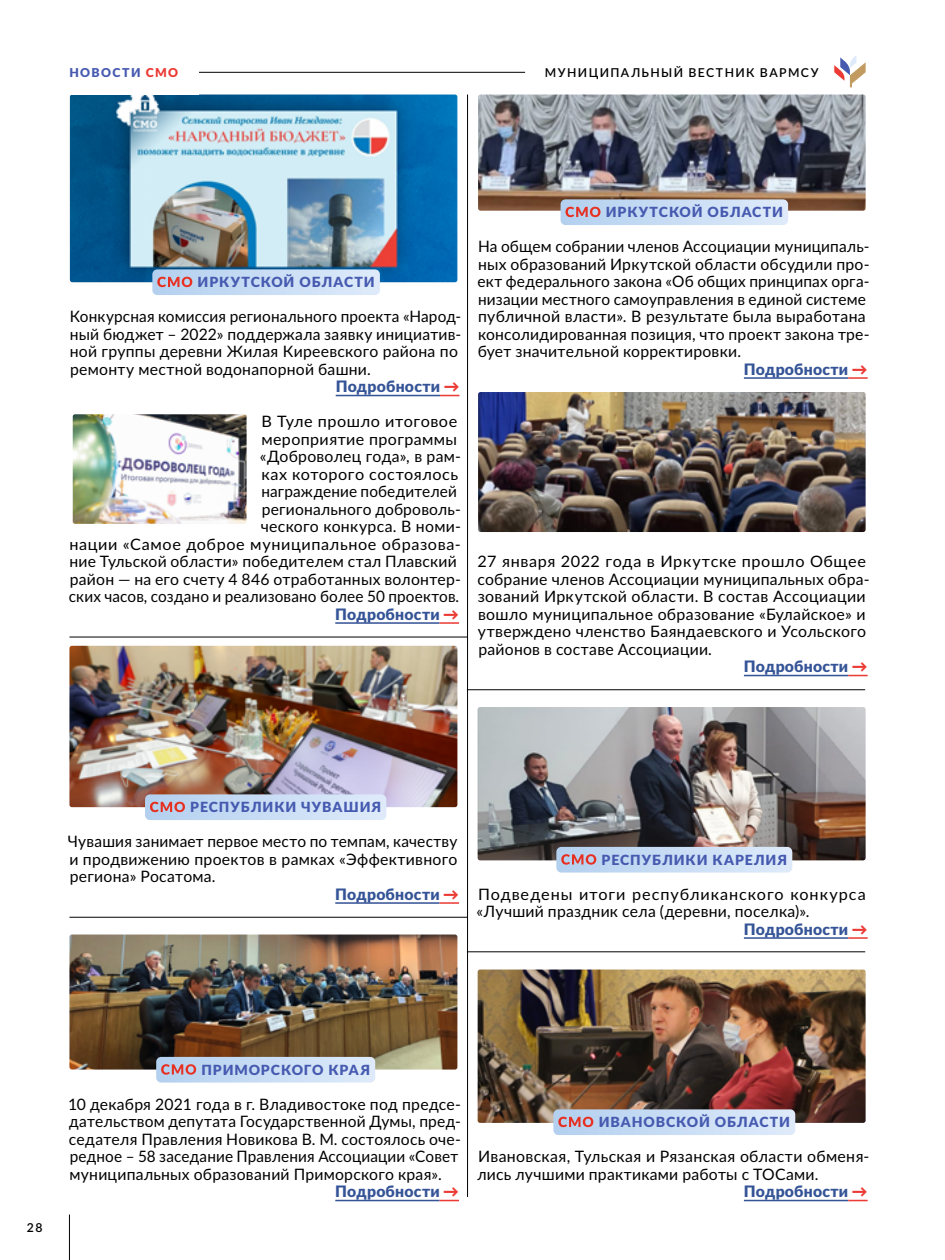
<style>
.page{position:relative;width:945px;height:1260px;background:#fff}
.page>*{position:absolute;margin:0;border:0;box-sizing:border-box;transform-origin:0 0}
.t1{font:15.75px/17.5px "Lato";letter-spacing:.015em;color:#000;text-align:right}
.t2{font:900 15.75px "Lato";letter-spacing:.015em;color:#355497}
.t3{font:15.75px "Lato";letter-spacing:.055em;color:#000}
.t4{font:15.75px "Lato";letter-spacing:.035em;color:#000}
.t5{font:900 14px "Lato";letter-spacing:.065em;color:#465ab0}
.t6{font:600 12.25px "Lato";letter-spacing:.11em;color:#000}
.t7{font:900 12.25px "Lato";letter-spacing:.11em;color:#465ab0}
.s1{color:#ec3a34}
.s2{color:#fff}
.s3{font-weight:900;color:#355497}
.s4{font-weight:900;color:#ec3a34}
</style>
<div class="page">
<hr style="left:69px;top:72px;width:456px;height:1px;background:#000">
<svg style="left:834px;top:56px;width:32px;height:31px"></svg>
<hr style="left:69px;top:1215px;width:1px;height:45px;background:#000">
<img style="left:478px;top:95px;width:388px;height:116px">
<img style="left:70px;top:95px;width:387px;height:187px">
<img style="left:73px;top:414px;width:174px;height:110px">
<img style="left:69px;top:646px;width:388px;height:161px">
<img style="left:69px;top:935px;width:388px;height:135px">
<img style="left:478px;top:970px;width:388px;height:153px">
<img style="left:478px;top:707px;width:388px;height:153px">
<svg style="left:561px;top:199px;width:227px;height:26px;background:#c7daf1"></svg>
<hr style="left:744px;top:377px;width:104px;height:2px;background:#355497">
<hr style="left:848px;top:377px;width:20px;height:2px;background:#ec3a34">
<svg style="left:152px;top:269px;width:228px;height:26px;background:#c5daf2"></svg>
<hr style="left:336px;top:395px;width:104px;height:1px;background:#355497">
<svg style="left:440px;top:395px;width:19px;height:1px"></svg>
<hr style="left:744px;top:675px;width:104px;height:1px;background:#355497">
<svg style="left:848px;top:675px;width:20px;height:1px"></svg>
<hr style="left:335px;top:622px;width:105px;height:2px;background:#355497">
<svg style="left:440px;top:622px;width:19px;height:2px"></svg>
<svg style="left:145px;top:794px;width:241px;height:26px;background:#c8dbf2"></svg>
<hr style="left:335px;top:902px;width:105px;height:2px;background:#355497">
<svg style="left:440px;top:902px;width:19px;height:2px"></svg>
<svg style="left:156px;top:1057px;width:219px;height:26px;background:#c9ddf4"></svg>
<hr style="left:335px;top:1200px;width:105px;height:1px;background:#355497">
<svg style="left:440px;top:1200px;width:19px;height:1px"></svg>
<svg style="left:553px;top:1109px;width:242px;height:26px;background:#c7daf1"></svg>
<hr style="left:744px;top:1200px;width:104px;height:1px;background:#355497">
<svg style="left:848px;top:1200px;width:20px;height:1px"></svg>
<svg style="left:556px;top:847px;width:236px;height:26px;background:#c9ddf4"></svg>
<hr style="left:744px;top:937px;width:104px;height:2px;background:#355497">
<hr style="left:848px;top:937px;width:20px;height:2px;background:#ec3a34">
<hr style="left:69px;top:917px;width:399px;height:1px;background:#000">
<hr style="left:467px;top:952px;width:398px;height:1px;background:#000">
<hr style="left:467px;top:689px;width:398px;height:1px;background:#000">
<hr style="left:69px;top:637px;width:399px;height:1px;background:#000">
<div style="left:69px;top:60px;width:130px;height:35px;background:#fff"></div>
<hr style="left:467px;top:95px;width:1px;height:1102px;background:#000">
<img style="left:478px;top:392px;width:388px;height:140px">
<p class="t7" style="left:69px;top:63px;width:110px">НОВОСТИ <span class="s1">СМО</span></p>
<p class="t6" style="left:545px;top:64px;width:275px">МУНИЦИПАЛЬНЫЙ ВЕСТНИК ВАРМСУ</p>
<p class="t5" style="left:157px;top:271px;width:219px"><span class="s2">СМО</span> ИРКУТСКОЙ ОБЛАСТИ</p>
<p class="t1" style="left:70px;top:307px;width:393px">Конкурсная комиссия регионального проекта «Народ-</p>
<p class="t1" style="left:70px;top:324px;width:393px">ный бюджет – 2022» поддержала заявку инициатив-</p>
<p class="t1" style="left:70px;top:342px;width:390px">ной группы деревни Жилая Киреевского района по</p>
<p class="t1" style="left:70px;top:359px;width:302px">ремонту местной водонапорной башни.</p>
<p class="t2" style="left:336px;top:374px;width:125px">Подробности <span class="s1">→</span></p>
<p class="t1" style="left:69px;top:412px;width:394px">В Туле прошло итоговое<br>мероприятие программы<br>«Доброволец года», в рам-<br>ках которого состоялось<br>награждение победителей<br>регионального доброволь-<br>ческого конкурса. В номи-<br>нации «Самое доброе муниципальное образова&shy;ние Тульской области» победителем стал Плавский район — на его счету 4 846 отработанных волонтер&shy;ских часов, создано и реализовано более 50 проектов.<br><span class="s3">Подробности</span> <span class="s4">→</span></p>
<p class="t5" style="left:565px;top:201px;width:219px"><span class="s2">СМО</span> ИРКУТСКОЙ ОБЛАСТИ</p>
<p class="t1" style="left:478px;top:237px;width:393px">На общем собрании членов Ассоциации муниципаль-</p>
<p class="t1" style="left:478px;top:254px;width:393px">ных образований Иркутской области обсудили про-</p>
<p class="t1" style="left:478px;top:272px;width:393px">ект федерального закона «Об общих принципах орга-</p>
<p class="t1" style="left:478px;top:289px;width:389px">низации местного самоуправления в единой системе</p>
<p class="t1" style="left:478px;top:307px;width:389px">публичной власти». В результате была выработана</p>
<p class="t1" style="left:478px;top:324px;width:393px">консолидированная позиция, что проект закона тре-</p>
<p class="t1" style="left:478px;top:342px;width:265px">бует значительной корректировки.</p>
<p class="t2" style="left:744px;top:357px;width:125px">Подробности <span class="s1">→</span></p>
<p class="t4" style="left:478px;top:550px;width:390px">27 января 2022 года в Иркутске прошло Общее</p>
<p class="t1" style="left:478px;top:569px;width:394px">собрание членов Ассоциации муниципальных обра-</p>
<p class="t1" style="left:478px;top:587px;width:389px">зований Иркутской области. В состав Ассоциации</p>
<p class="t1" style="left:478px;top:604px;width:389px">вошло муниципальное образование «Булайское» и</p>
<p class="t1" style="left:478px;top:622px;width:390px">утверждено членство Баяндаевского и Усольского</p>
<p class="t1" style="left:478px;top:639px;width:235px">районов в составе Ассоциации.</p>
<p class="t2" style="left:744px;top:654px;width:125px">Подробности <span class="s1">→</span></p>
<p class="t5" style="left:150px;top:796px;width:233px"><span class="s2">СМО</span> РЕСПУБЛИКИ ЧУВАШИЯ</p>
<p class="t1" style="left:68px;top:832px;width:391px">Чувашия занимает первое место по темпам, качеству</p>
<p class="t1" style="left:69px;top:849px;width:390px">и продвижению проектов в рамках «Эффективного</p>
<p class="t1" style="left:70px;top:867px;width:147px">региона» Росатома.</p>
<p class="t2" style="left:335px;top:882px;width:125px">Подробности <span class="s1">→</span></p>
<p class="t5" style="left:561px;top:849px;width:228px"><span class="s2">СМО</span> РЕСПУБЛИКИ КАРЕЛИЯ</p>
<p class="t3" style="left:478px;top:883px;width:389px">Подведены итоги республиканского конкурса</p>
<p class="t1" style="left:477px;top:902px;width:335px">«Лучший праздник села (деревни, поселка)».</p>
<p class="t2" style="left:744px;top:917px;width:125px">Подробности <span class="s1">→</span></p>
<p class="t6" style="left:27px;top:1219px;width:17px">28</p>
<p class="t5" style="left:161px;top:1059px;width:211px"><span class="s2">СМО</span> ПРИМОРСКОГО КРАЯ</p>
<p class="t1" style="left:68px;top:1094px;width:394px">10 декабря 2021 года в г. Владивостоке под предсе-</p>
<p class="t1" style="left:69px;top:1112px;width:393px">дательством депутата Государственной Думы, пред-</p>
<p class="t1" style="left:69px;top:1129px;width:394px">седателя Правления Новикова В. М. состоялось оче-</p>
<p class="t1" style="left:70px;top:1147px;width:390px">редное – 58 заседание Правления Ассоциации «Совет</p>
<p class="t1" style="left:69px;top:1164px;width:374px">муниципальных образований Приморского края».</p>
<p class="t2" style="left:335px;top:1179px;width:125px">Подробности <span class="s1">→</span></p>
<p class="t5" style="left:558px;top:1111px;width:234px"><span class="s2">СМО</span> ИВАНОВСКОЙ ОБЛАСТИ</p>
<p class="t1" style="left:478px;top:1147px;width:393px">Ивановская, Тульская и Рязанская области обменя-</p>
<p class="t1" style="left:477px;top:1164px;width:343px">лись лучшими практиками работы с ТОСами.</p>
<p class="t2" style="left:744px;top:1179px;width:125px">Подробности <span class="s1">→</span></p>
</div>
